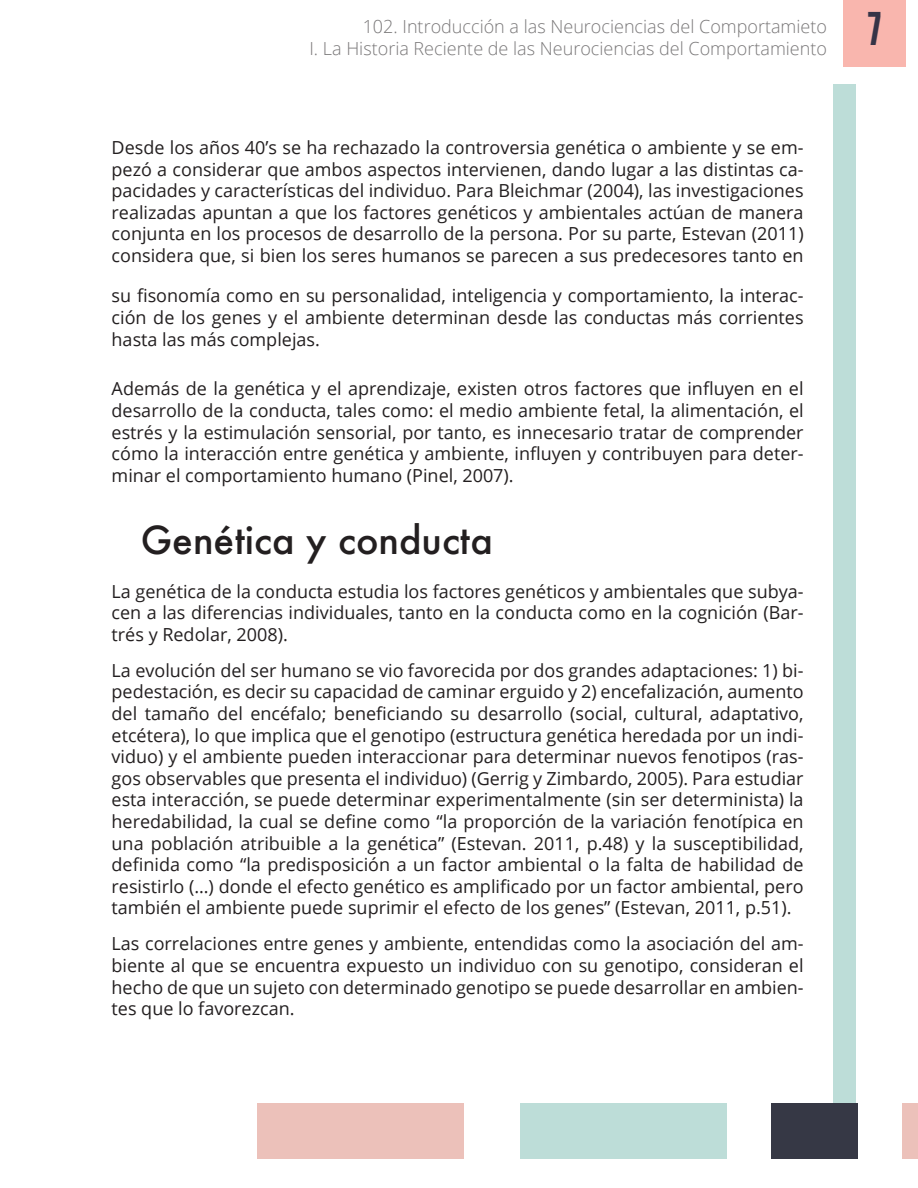
<style>
.page{position:relative;width:918px;height:1188px;background:#fff}
.page>*{position:absolute;margin:0;border:0;box-sizing:border-box;transform-origin:0 0}
.t1{font:45px "League Gothic";color:#363447}
.título{font:500 37.5px "Futura";color:#231f20}
.texto{font:18px/21.6px "Open Sans";color:#231f20;text-align:justify}
.t2{font:300 18px/21.6px "Open Sans";color:#7a7879;text-align:right}
</style>
<div class="page">
<div style="left:833px;top:85px;width:23px;height:1018px;background:#bdddd8"></div>
<div style="left:257px;top:1103px;width:207px;height:56px;background:#ecc1ba"></div>
<div style="left:520px;top:1103px;width:207px;height:56px;background:#bdddd8"></div>
<div style="left:902px;top:1103px;width:16px;height:56px;background:#ecc1ba"></div>
<div style="left:771px;top:1103px;width:86px;height:56px;background:#363845"></div>
<div style="left:843px;top:0;width:63px;height:67px;background:#f9b6ae"></div>
<p class="t2" style="left:309px;top:15px;width:519px">102. Introducción a las Neurociencias del Comportamieto<br>I. La Historia Reciente de las Neurociencias del Comportamiento</p>
<p class="texto" style="left:112px;top:136px;width:694px">Desde los años 40’s se ha rechazado la controversia genética o ambiente y se em&shy;pezó a considerar que ambos aspectos intervienen, dando lugar a las distintas ca&shy;pacidades y características del individuo. Para Bleichmar (2004), las investigaciones realizadas apuntan a que los factores genéticos y ambientales actúan de manera conjunta en los procesos de desarrollo de la persona. Por su parte, Estevan (2011) considera que, si bien los seres humanos se parecen a sus predecesores tanto en</p>
<p class="texto" style="left:112px;top:285px;width:694px">su fisonomía como en su personalidad, inteligencia y comportamiento, la interac&shy;ción de los genes y el ambiente determinan desde las conductas más corrientes hasta las más complejas.</p>
<p class="texto" style="left:112px;top:378px;width:694px">Además de la genética y el aprendizaje, existen otros factores que influyen en el desarrollo de la conducta, tales como: el medio ambiente fetal, la alimentación, el estrés y la estimulación sensorial, por tanto, es innecesario tratar de comprender cómo la interacción entre genética y ambiente, influyen y contribuyen para deter&shy;minar el comportamiento humano (Pinel, 2007).</p>
<p class="título" style="left:141px;top:514px;width:354px">Genética y conducta</p>
<p class="texto" style="left:112px;top:580px;width:694px">La genética de la conducta estudia los factores genéticos y ambientales que subya&shy;cen a las diferencias individuales, tanto en la conducta como en la cognición (Bar&shy;trés y Redolar, 2008).</p>
<p class="texto" style="left:112px;top:659px;width:694px">La evolución del ser humano se vio favorecida por dos grandes adaptaciones: 1) bi&shy;pedestación, es decir su capacidad de caminar erguido y 2) encefalización, aumento del tamaño del encéfalo; beneficiando su desarrollo (social, cultural, adaptativo, etcétera), lo que implica que el genotipo (estructura genética heredada por un indi&shy;viduo) y el ambiente pueden interaccionar para determinar nuevos fenotipos (ras&shy;gos observables que presenta el individuo) (Gerrig y Zimbardo, 2005). Para estudiar esta interacción, se puede determinar experimentalmente (sin ser determinista) la heredabilidad, la cual se define como “la proporción de la variación fenotípica en una población atribuible a la genética” (Estevan. 2011, p.48) y la susceptibilidad, definida como “la predisposición a un factor ambiental o la falta de habilidad de resistirlo (…) donde el efecto genético es amplificado por un factor ambiental, pero también el ambiente puede suprimir el efecto de los genes” (Estevan, 2011, p.51).</p>
<p class="texto" style="left:112px;top:933px;width:694px">Las correlaciones entre genes y ambiente, entendidas como la asociación del am&shy;biente al que se encuentra expuesto un individuo con su genotipo, consideran el hecho de que un sujeto con determinado genotipo se puede desarrollar en ambien&shy;tes que lo favorezcan.</p>
<h1 class="t1" style="left:868px;top:2px;width:14px">7</h1>
</div>
